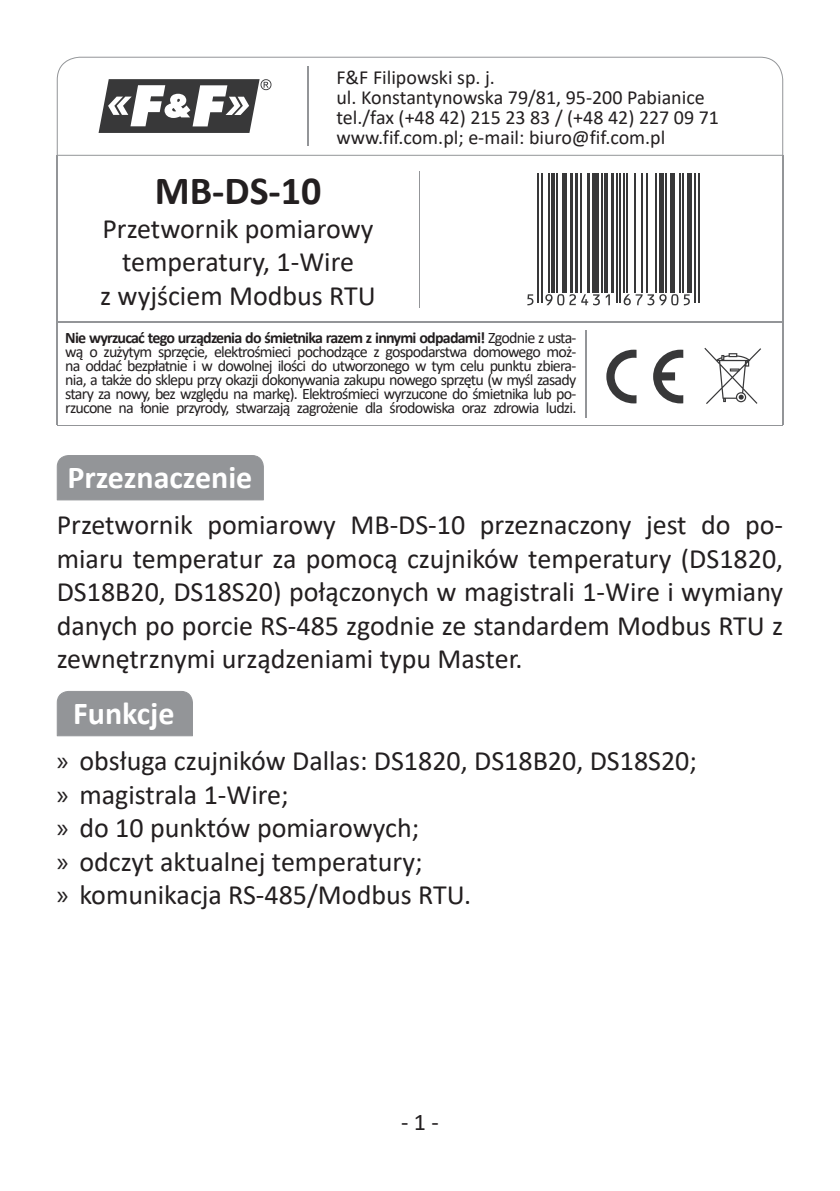
<style>
.page{position:relative;width:840px;height:1191px;background:#fff}
.page>*{position:absolute;margin:0;border:0;box-sizing:border-box;transform-origin:0 0}
.t1{font:700 40px "Calibri";color:#231f20}
.t2{font:700 32px "Calibri";color:#fff}
.t3{font:28px/33.6px "Calibri";color:#231f20;text-align:center}
.t4{font:24px "Calibri";color:#231f20}
.t5{font:20px/20px "Calibri";color:#231f20}
.t6{font:16px/14px "Calibri";letter-spacing:-.05em;color:#231f20;text-align:justify}
.s1{font-weight:700}
.s2{font-family:"Myriad Pro"}
</style>
<div class="page">
<svg style="left:704px;top:348px;width:56px;height:56px"></svg>
<svg style="left:606px;top:350px;width:77px;height:53px"></svg>
<hr style="left:57px;top:322px;width:724px;height:1px;background:#939598">
<hr style="left:584px;top:330px;width:1px;height:88px;background:#939598">
<hr style="left:418px;top:171px;width:1px;height:136px;background:#939598">
<hr style="left:57px;top:425px;width:724px;height:1px;background:#939598">
<svg style="left:527px;top:173px;width:173px;height:133px"></svg>
<hr style="left:537px;top:173px;width:1px;height:130px;background:#383839">
<hr style="left:541px;top:173px;width:1px;height:130px;background:#383839">
<hr style="left:547px;top:173px;width:2px;height:119px;background:#383839">
<hr style="left:551px;top:173px;width:3px;height:119px;background:#383839">
<hr style="left:556px;top:173px;width:1px;height:119px;background:#383839">
<div style="left:561px;top:173px;width:5px;height:119px;background:#383839"></div>
<hr style="left:570px;top:173px;width:3px;height:119px;background:#383839">
<hr style="left:575px;top:173px;width:3px;height:119px;background:#383839">
<hr style="left:580px;top:173px;width:1px;height:119px;background:#383839">
<hr style="left:587px;top:173px;width:2px;height:119px;background:#383839">
<div style="left:592px;top:173px;width:6px;height:119px;background:#383839"></div>
<hr style="left:600px;top:173px;width:1px;height:119px;background:#383839">
<hr style="left:604px;top:173px;width:3px;height:119px;background:#383839">
<hr style="left:610px;top:173px;width:3px;height:119px;background:#383839">
<hr style="left:616px;top:173px;width:1px;height:130px;background:#383839">
<hr style="left:619px;top:173px;width:1px;height:130px;background:#383839">
<hr style="left:622px;top:173px;width:2px;height:119px;background:#383839">
<hr style="left:626px;top:173px;width:1px;height:119px;background:#383839">
<hr style="left:634px;top:173px;width:1px;height:119px;background:#383839">
<hr style="left:641px;top:173px;width:1px;height:119px;background:#383839">
<hr style="left:646px;top:173px;width:1px;height:119px;background:#383839">
<hr style="left:655px;top:173px;width:1px;height:119px;background:#383839">
<div style="left:658px;top:173px;width:5px;height:119px;background:#383839"></div>
<hr style="left:665px;top:173px;width:1px;height:119px;background:#383839">
<div style="left:670px;top:173px;width:5px;height:119px;background:#383839"></div>
<hr style="left:678px;top:173px;width:2px;height:119px;background:#383839">
<hr style="left:682px;top:173px;width:1px;height:119px;background:#383839">
<div style="left:687px;top:173px;width:5px;height:119px;background:#383839"></div>
<hr style="left:694px;top:173px;width:1px;height:130px;background:#383839">
<hr style="left:697px;top:173px;width:1px;height:130px;background:#383839">
<svg style="left:527px;top:294px;width:6px;height:11px"></svg>
<svg style="left:545px;top:294px;width:30px;height:11px"></svg>
<svg style="left:581px;top:294px;width:18px;height:11px"></svg>
<svg style="left:605px;top:294px;width:4px;height:11px"></svg>
<svg style="left:623px;top:294px;width:66px;height:11px"></svg>
<svg style="left:57px;top:57px;width:725px;height:99px"></svg>
<div style="left:57px;top:455px;width:207px;height:45px;background:#939598"></div>
<div style="left:57px;top:691px;width:136px;height:45px;background:#939598"></div>
<hr style="left:57px;top:155px;width:1px;height:270px;background:#939598">
<hr style="left:781px;top:155px;width:1px;height:270px;background:#939598">
<p class="t5" style="left:336px;top:67px;width:384px">F&amp;F Filipowski sp. j.<br>ul. Konstantynowska 79/81, 95-200 Pabianice tel./fax (+48 42) 215 23 83 / (+48 42) 227 09 71 www.fif.com.pl; e-mail: biuro@fif.com.pl</p>
<h1 class="t1" style="left:155px;top:162px;width:168px">MB-DS-10</h1>
<p class="t3" style="left:100px;top:211px;width:277px">Przetwornik pomiarowy temperatury, 1-Wire<br>z wyjściem Modbus RTU</p>
<p class="t6" style="left:65px;top:330px;width:512px"><span class="s1">Nie wyrzucać tego urządzenia do śmietnika razem z innymi odpadami!</span> Zgodnie z usta&shy;wą o zużytym sprzęcie, elektrośmieci pochodzące z gospodarstwa domowego moż&shy;na oddać bezpłatnie i w dowolnej ilości do utworzonego w tym celu punktu zbiera&shy;nia, a także do sklepu przy okazji dokonywania zakupu nowego sprzętu (w myśl zasady stary za nowy, bez względu na markę). Elektrośmieci wyrzucone do śmietnika lub po&shy;rzucone na łonie przyrody, stwarzają zagrożenie dla środowiska oraz zdrowia ludzi.</p>
<p class="t2" style="left:67px;top:454px;width:186px">Przeznaczenie</p>
<p class="t3" style="left:57px;top:507px;width:727px;text-align:justify">Przetwornik pomiarowy MB-DS-10 przeznaczony jest do po&shy;miaru temperatur za pomocą czujników temperatury (DS1820, DS18B20, DS18S20) połączonych w magistrali 1-Wire i wymiany danych po porcie RS-485 zgodnie ze standardem Modbus RTU z zewnętrznymi urządzeniami typu Master.</p>
<p class="t2" style="left:73px;top:690px;width:103px">Funkcje</p>
<p class="t3" style="left:57px;top:743px;width:641px;text-align:left"><span class="s2">»</span> obsługa czujników Dallas: DS1820, DS18B20, DS18S20; <span class="s2">»</span> magistrala 1-Wire;<br><span class="s2">»</span> do 10 punktów pomiarowych;<br><span class="s2">»</span> odczyt aktualnej temperatury;<br><span class="s2">»</span> komunikacja RS-485/Modbus RTU.</p>
<p class="t4" style="left:401px;top:1105px;width:39px">- 1 -</p>
</div>
